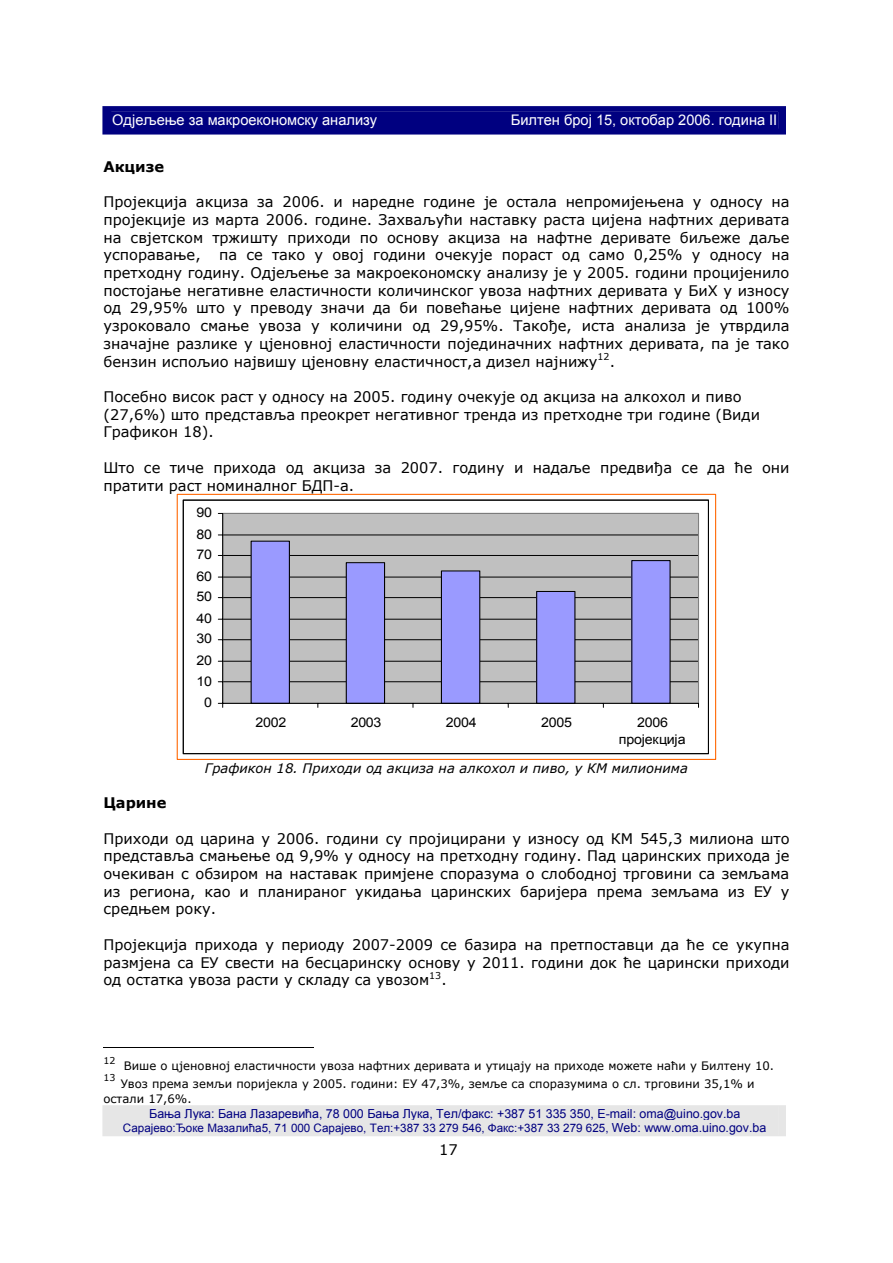
<style>
.page{position:relative;width:893px;height:1263px;background:#fff}
.page>*{position:absolute;margin:0;border:0;box-sizing:border-box;transform-origin:0 0}
.t1{font:14.55px/17.7px "Verdana";color:#000;text-align:justify}
.t2{font:14.55px "Arial";color:#fff}
.t3{font:700 14.55px "Verdana";color:#000}
.t4{font:13.35px/17.4px "Arial";letter-spacing:-.02em;color:#000;text-align:center;scale:1.07 1}
.t5{font:italic 13.2px "Verdana";color:#000}
.t6{font:12.45px "Arial";color:#000080}
.t7{font:11.7px/15px "Verdana";letter-spacing:.005em;color:#000}
.t8{font:11.7px "Arial";color:#000080}
.t9{font:9.45px "Verdana";color:#000}
.s1{font-size:12.45px}
</style>
<div class="page">
<svg style="left:102px;top:106px;width:684px;height:29px;background:#0e0e87"></svg>
<div style="left:111px;top:112px;width:667px;height:17px;background:#000080"></div>
<div style="left:102px;top:1105px;width:684px;height:31px;background:#e6e6e6"></div>
<div style="left:111px;top:1106px;width:667px;height:15px;background:#e6e6e6"></div>
<div style="left:111px;top:1121px;width:667px;height:14px;background:#e6e6e6"></div>
<div style="left:223px;top:513px;width:475px;height:190px;background:#c0c0c0"></div>
<hr style="left:223px;top:681px;width:475px;height:1px;background:#000">
<hr style="left:223px;top:661px;width:475px;height:1px;background:#000">
<hr style="left:223px;top:639px;width:475px;height:1px;background:#000">
<hr style="left:223px;top:619px;width:475px;height:1px;background:#000">
<hr style="left:223px;top:597px;width:475px;height:1px;background:#000">
<hr style="left:223px;top:577px;width:475px;height:1px;background:#000">
<hr style="left:223px;top:555px;width:475px;height:1px;background:#000">
<hr style="left:223px;top:535px;width:475px;height:1px;background:#000">
<hr style="left:223px;top:513px;width:475px;height:1px;background:#808080">
<hr style="left:698px;top:513px;width:1px;height:190px;background:#808080">
<div style="left:251px;top:541px;width:38px;height:162px;background:#9a9aff"></div>
<div style="left:251px;top:541px;width:39px;height:162px;border:1px solid #000"></div>
<div style="left:346px;top:563px;width:38px;height:140px;background:#9a9aff"></div>
<div style="left:346px;top:562px;width:39px;height:141px;border:1px solid #000"></div>
<div style="left:441px;top:571px;width:39px;height:132px;background:#9a9aff"></div>
<div style="left:441px;top:570px;width:39px;height:133px;border:1px solid #000"></div>
<div style="left:537px;top:591px;width:38px;height:112px;background:#9a9aff"></div>
<div style="left:536px;top:591px;width:39px;height:112px;border:1px solid #000"></div>
<div style="left:632px;top:561px;width:38px;height:142px;background:#9a9aff"></div>
<hr style="left:222px;top:513px;width:1px;height:190px;background:#000">
<hr style="left:223px;top:703px;width:475px;height:1px;background:#000">
<div style="left:183px;top:500px;width:525px;height:254px;border:1px solid #000"></div>
<div style="left:177px;top:494px;width:539px;height:266px;border:1px solid #f60"></div>
<hr style="left:103px;top:1047px;width:210px;height:1px;background:#000">
<p class="t2" style="left:112px;top:111px;width:266px">Одјељење за макроекономску анализу</p>
<p class="t2" style="left:511px;top:111px;width:268px">Билтен број 15, октобар 2006. година II</p>
<p class="t3" style="left:104px;top:157px;width:62px">Акцизе</p>
<p class="t1" style="left:103px;top:192px;width:687px">Пројекција акциза за 2006. и наредне године је остала непромијењена у односу на пројекције из марта 2006. године. Захваљући наставку раста цијена нафтних деривата на свјетском тржишту приходи по основу акциза на нафтне деривате биљеже даље успоравање,</p>
<p class="t1" style="left:103px;top:246px;width:688px;text-indent:116px">па се тако у овој години очекује пораст од само 0,25% у односу на претходну годину. Одјељење за макроекономску анализу је у 2005. години процијенило постојање негативне еластичности количинског увоза нафтних деривата у БиХ у износу од 29,95% што у преводу значи да би повећање цијене нафтних деривата од 100% узроковало смање увоза у количини од 29,95%. Такође, иста анализа је утврдила значајне разлике у цјеновној еластичности појединачних нафтних деривата, па је тако бензин испољио највишу цјеновну еластичност,а дизел најнижу<sup>12</sup>.</p>
<p class="t1" style="left:103px;top:387px;width:658px;text-align:left">Посебно висок раст у односу на 2005. годину очекује од акциза на алкохол и пиво (27,6%) што представља преокрет негативног тренда из претходне три године (Види<br>Графикон 18).</p>
<p class="t1" style="left:104px;top:458px;width:687px">Што се тиче прихода од акциза за 2007. годину и надаље предвиђа се да ће они пратити раст номиналног БДП-а.</p>
<p class="t4" style="left:196px;top:504px;width:16px">90</p>
<p class="t4" style="left:196px;top:525px;width:16px">80</p>
<p class="t4" style="left:196px;top:546px;width:16px">70</p>
<p class="t4" style="left:196px;top:567px;width:16px">60</p>
<p class="t4" style="left:196px;top:588px;width:16px">50</p>
<p class="t4" style="left:196px;top:610px;width:16px">40</p>
<p class="t4" style="left:196px;top:630px;width:16px">30</p>
<p class="t4" style="left:196px;top:652px;width:16px">20</p>
<p class="t4" style="left:196px;top:672px;width:16px">10</p>
<p class="t4" style="left:204px;top:694px;width:9px">0</p>
<p class="t4" style="left:256px;top:713px;width:30px">2002</p>
<p class="t4" style="left:351px;top:713px;width:30px">2003</p>
<p class="t4" style="left:446px;top:713px;width:30px">2004</p>
<p class="t4" style="left:541px;top:713px;width:30px">2005</p>
<p class="t4" style="left:619px;top:713px;width:64px">2006 пројекција</p>
<p class="t5" style="left:205px;top:760px;width:484px">Графикон 18. Приходи од акциза на алкохол и пиво, у КМ милионима</p>
<p class="t3" style="left:104px;top:793px;width:64px">Царине</p>
<p class="t1" style="left:103px;top:829px;width:687px">Приходи од царина у 2006. години су пројицирани у износу од КМ 545,3 милиона што представља смањење од 9,9% у односу на претходну годину. Пад царинских прихода је очекиван с обзиром на наставак примјене споразума о слободној трговини са земљама из региона, као и планираног укидања царинских баријера према земљама из ЕУ у средњем року.</p>
<p class="t1" style="left:103px;top:935px;width:687px">Пројекција прихода у периоду 2007-2009 се базира на претпоставци да ће се укупна размјена са ЕУ свести на бесцаринску основу у 2011. години док ће царински приходи од остатка увоза расти у складу са увозом<sup>13</sup>.</p>
<p class="t9" style="left:104px;top:1054px;width:14px">12</p>
<p class="t7" style="left:124px;top:1058px;width:652px">Више о цјеновној еластичности увоза нафтних деривата и утицају на приходе можете наћи у Билтену 10.</p>
<p class="t9" style="left:104px;top:1072px;width:14px">13</p>
<p class="t7" style="left:104px;top:1076px;width:652px;text-indent:17px">Увоз према земљи поријекла у 2005. години: ЕУ 47,3%, земље са споразумима о сл. трговини 35,1% и остали 17,6%.</p>
<p class="t6" style="left:149px;top:1105px;width:593px">Бања Лука: Бана Лазаревића, 78 000 Бања Лука, Тел/факс: +387 51 335 350, E-mail: oma@uino.gov.ba</p>
<p class="t8" style="left:123px;top:1120px;width:645px">Сарајево:Ђоке Мазалића5, 71 000 Сарајево, Тел:+387 33 279 546, Факс:+387 33 279 625, <span class="s1">Web: www.oma.uino.gov.ba</span></p>
<p class="t1" style="left:439px;top:1140px;width:20px">17</p>
</div>
